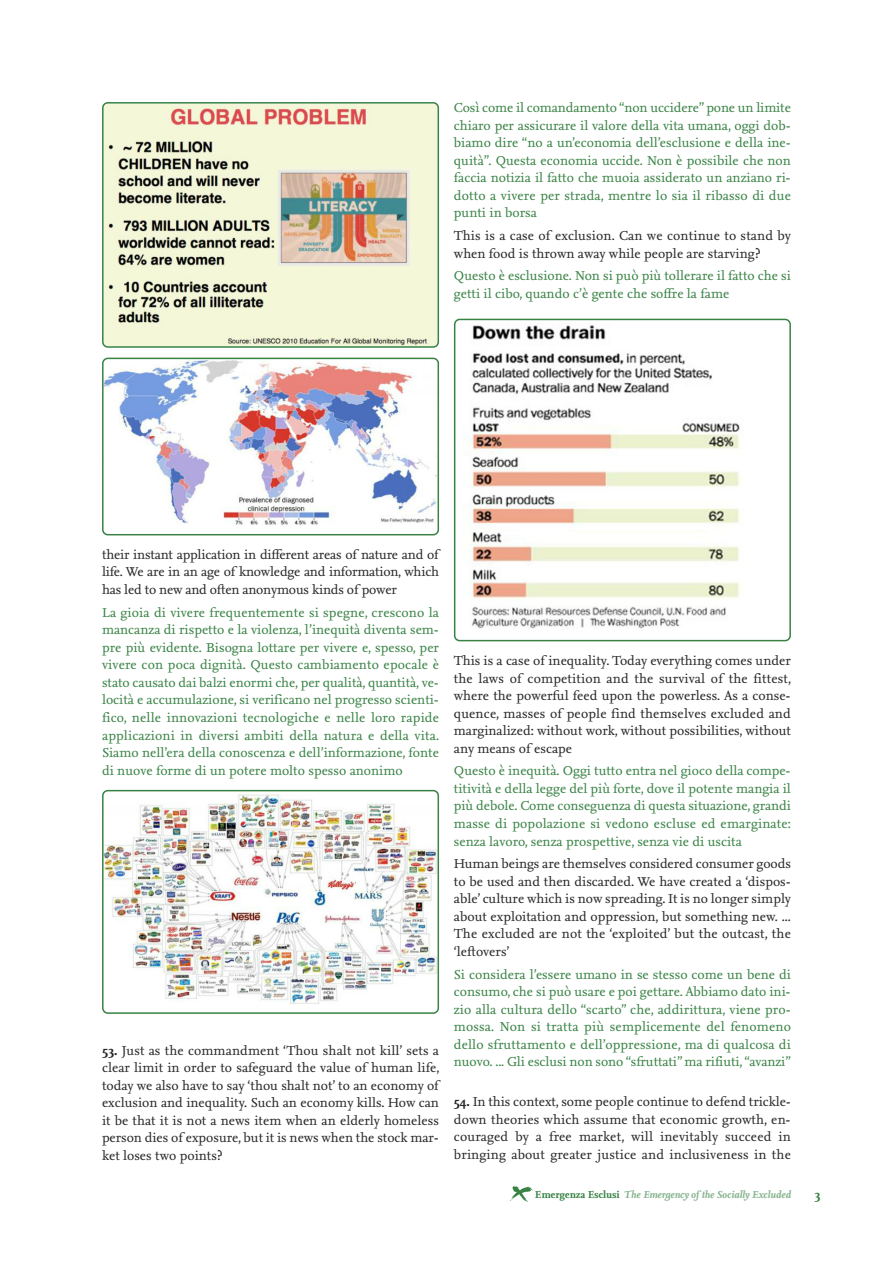
<style>
.page{position:relative;width:893px;height:1263px;background:#fff}
.page>*{position:absolute;margin:0;border:0;box-sizing:border-box;transform-origin:0 0}
.t1{font:13.5px/17.5px "Nexus Serif";color:#388244;text-align:justify}
.t2{font:13.5px/17.5px "Nexus Serif";color:#272627;text-align:justify}
.t3{font:700 13.5px "Nexus Serif";color:#388244}
.t4{font:italic 700 10.5px "Nexus Serif";color:#87b48f}
.s1{font-weight:700}
.s2{font-style:normal;color:#388244}
</style>
<div class="page">
<img style="left:510px;top:1186px;width:23px;height:16px">
<img style="left:102px;top:102px;width:337px;height:246px">
<img style="left:102px;top:358px;width:337px;height:177px">
<svg style="left:454px;top:319px;width:337px;height:322px"></svg>
<img style="left:102px;top:790px;width:337px;height:224px">
<p class="t1" style="left:454px;top:100px;width:338px">Così come il comandamento “non uccidere” pone un limite chiaro per assicurare il valore della vita umana, oggi dob&shy;biamo dire “no a un’economia dell’esclusione e della ine&shy;quità”. Questa economia uccide. Non è possibile che non faccia notizia il fatto che muoia assiderato un anziano ri&shy;dotto a vivere per strada, mentre lo sia il ribasso di due punti in borsa</p>
<p class="t2" style="left:454px;top:228px;width:339px">This is a case of exclusion. Can we continue to stand by when food is thrown away while people are starving?</p>
<p class="t1" style="left:454px;top:268px;width:338px">Questo è esclusione. Non si può più tollerare il fatto che si getti il cibo, quando c’è gente che soffre la fame</p>
<p class="t2" style="left:102px;top:547px;width:338px">their instant application in different areas of nature and of life. We are in an age of knowledge and information, which has led to new and often anonymous kinds of power</p>
<p class="t1" style="left:102px;top:605px;width:338px">La gioia di vivere frequentemente si spegne, crescono la mancanza di rispetto e la violenza, l’inequità diventa sem&shy;pre più evidente. Bisogna lottare per vivere e, spesso, per vivere con poca dignità. Questo cambiamento epocale è stato causato dai balzi enormi che, per qualità, quantità, ve&shy;locità e accumulazione, si verificano nel progresso scienti&shy;fico, nelle innovazioni tecnologiche e nelle loro rapide applicazioni in diversi ambiti della natura e della vita.<br>Siamo nell’era della conoscenza e dell’informazione, fonte di nuove forme di un potere molto spesso anonimo</p>
<p class="t2" style="left:102px;top:1043px;width:339px"><span class="s1">53.</span> Just as the commandment ‘Thou shalt not kill’ sets a clear limit in order to safeguard the value of human life, today we also have to say ‘thou shalt not’ to an economy of exclusion and inequality. Such an economy kills. How can it be that it is not a news item when an elderly homeless person dies of exposure, but it is news when the stock mar&shy;ket loses two points?</p>
<p class="t2" style="left:454px;top:653px;width:339px">This is a case of inequality. Today everything comes under the laws of competition and the survival of the fittest, where the powerful feed upon the powerless. As a conse&shy;quence, masses of people find themselves excluded and marginalized: without work, without possibilities, without any means of escape</p>
<p class="t1" style="left:454px;top:763px;width:338px">Questo è inequità. Oggi tutto entra nel gioco della compe&shy;titività e della legge del più forte, dove il potente mangia il più debole. Come conseguenza di questa situazione, grandi masse di popolazione si vedono escluse ed emarginate: senza lavoro, senza prospettive, senza vie di uscita</p>
<p class="t2" style="left:454px;top:856px;width:339px">Human beings are themselves considered consumer goods to be used and then discarded. We have created a ‘dispos&shy;able’ culture which is now spreading. It is no longer simply about exploitation and oppression, but something new. ...<br>The excluded are not the ‘exploited’ but the outcast, the ‘leftovers’</p>
<p class="t1" style="left:454px;top:967px;width:338px">Si considera l’essere umano in se stesso come un bene di consumo, che si può usare e poi gettare. Abbiamo dato ini&shy;zio alla cultura dello “scarto” che, addirittura, viene pro&shy;mossa. Non si tratta più semplicemente del fenomeno dello sfruttamento e dell’oppressione, ma di qualcosa di nuovo. ... Gli esclusi non sono “sfruttati” ma rifiuti, “avanzi”</p>
<p class="t2" style="left:454px;top:1094px;width:338px"><span class="s1">54.</span> In this context, some people continue to defend trickle&shy;down theories which assume that economic growth, en&shy;couraged by a free market, will inevitably succeed in bringing about greater justice and inclusiveness in the</p>
<p class="t4" style="left:535px;top:1190px;width:257px"><span class="s2">Emergenza Esclusi</span> The Emergency of the Socially Excluded</p>
<p class="t3" style="left:815px;top:1189px;width:8px">3</p>
</div>
